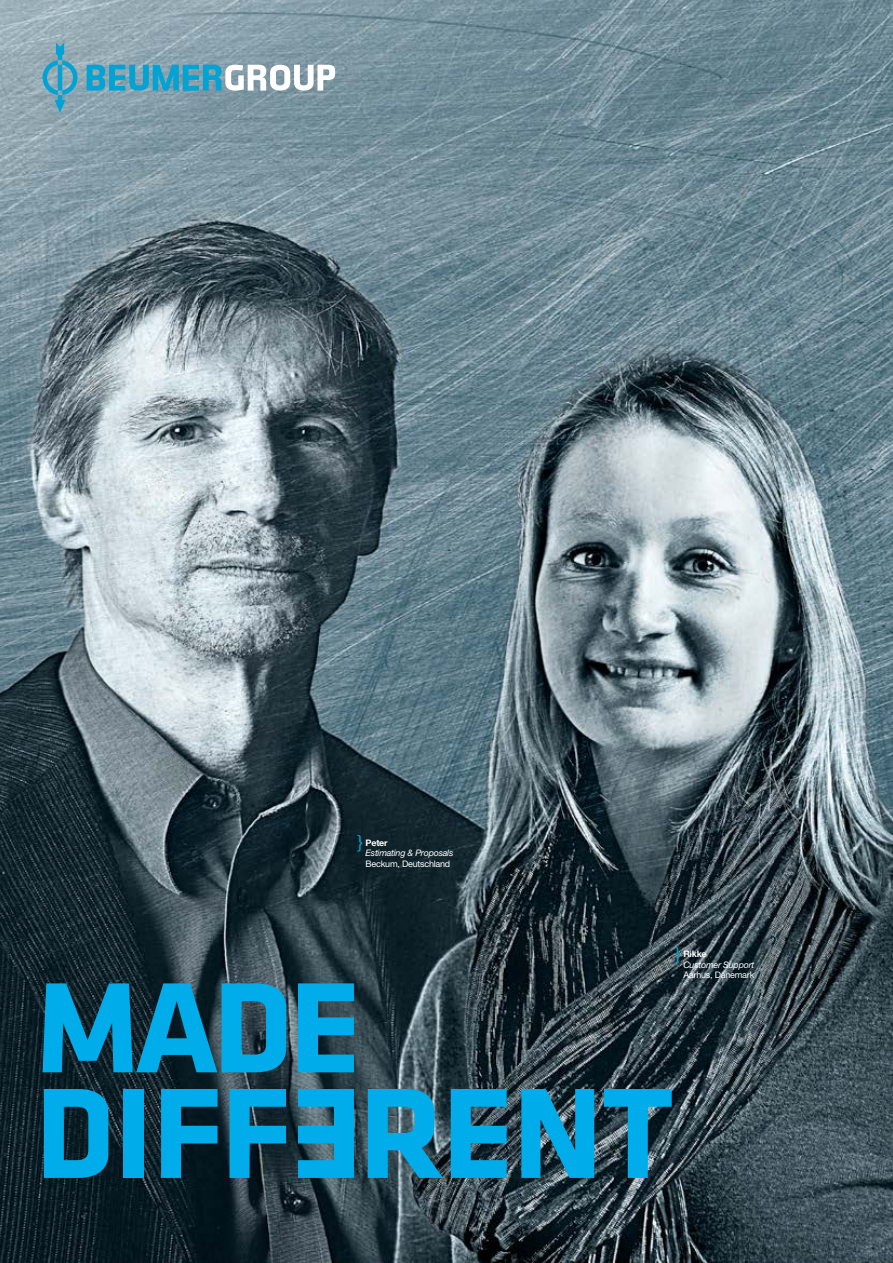
<style>
.page{position:relative;width:893px;height:1263px;background:#fff}
.page>*{position:absolute;margin:0;border:0;box-sizing:border-box;transform-origin:0 0}
.t1{font:18px "Helvetica Neue LT Std";color:#00a3d3}
.t2{font:italic 9px/10.5px "Helvetica Neue LT Std";letter-spacing:-.025em;color:#fff}
.t3{font:9px "Helvetica Neue LT Std";letter-spacing:-.025em;color:#fff}
.t4{font:700 9px "Helvetica Neue LT Std";letter-spacing:-.025em;color:#fff}
.s1{font-style:normal;font-size:18px;color:#00a3d3}
.s2{font-weight:700;font-style:normal}
</style>
<div class="page">
<img style="left:0;top:0;width:893px;height:1263px">
<svg style="left:43px;top:983px;width:243px;height:89px"></svg>
<svg style="left:298px;top:983px;width:56px;height:89px"></svg>
<svg style="left:44px;top:1089px;width:64px;height:89px"></svg>
<div style="left:124px;top:1089px;width:20px;height:89px;background:#00ace9"></div>
<svg style="left:161px;top:1089px;width:57px;height:89px"></svg>
<svg style="left:230px;top:1089px;width:56px;height:89px"></svg>
<svg style="left:298px;top:1089px;width:56px;height:89px"></svg>
<svg style="left:368px;top:1089px;width:75px;height:89px"></svg>
<svg style="left:451px;top:1089px;width:56px;height:89px"></svg>
<svg style="left:521px;top:1089px;width:73px;height:89px"></svg>
<svg style="left:604px;top:1089px;width:68px;height:89px"></svg>
<svg style="left:87px;top:65px;width:248px;height:26px"></svg>
<svg style="left:43px;top:43px;width:35px;height:70px"></svg>
<p class="t2" style="left:366px;top:837px;width:89px;text-indent:-9px"><span class="s1">}</span> <span class="s2">Peter<br></span>Estimating &amp; Proposals</p>
<p class="t3" style="left:366px;top:858px;width:86px">Beckum, Deutschland</p>
<h1 class="t1" style="left:675px;top:942px;width:7px">}</h1>
<p class="t4" style="left:683px;top:948px;width:25px">Rikke</p>
<p class="t2" style="left:683px;top:959px;width:72px">Customer Support</p>
<p class="t3" style="left:683px;top:970px;width:72px">Aarhus, Dänemark</p>
</div>
